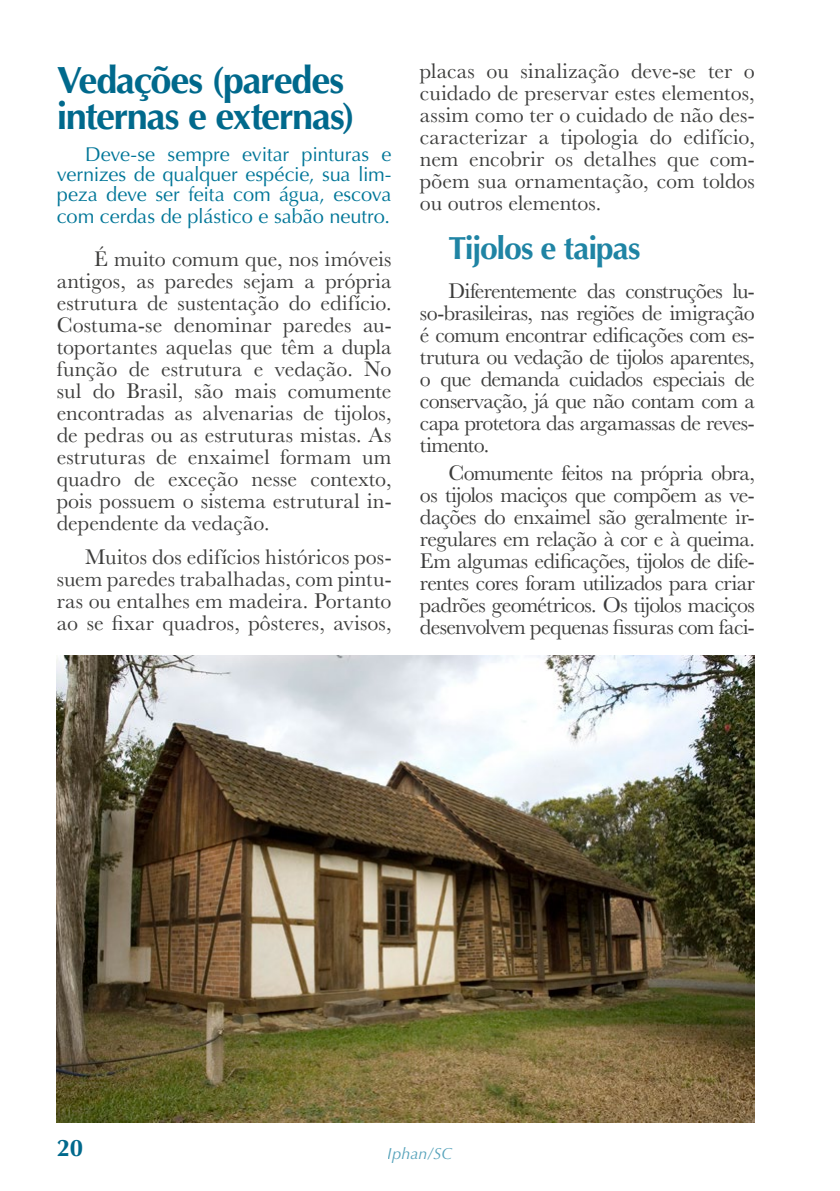
<style>
.page{position:relative;width:840px;height:1191px;background:#fff}
.page>*{position:absolute;margin:0;border:0;box-sizing:border-box;transform-origin:0 0}
.t1{font:700 38px/36px "Optima";letter-spacing:-.035em;color:#00698c}
.t2{font:700 32px "Optima";letter-spacing:-.04em;color:#1f84a4}
.t3{font:700 24px "Optima";color:#00698c}
.t4{font:22px/22px "Baskerville";letter-spacing:-.01em;color:#3c3c3b;text-align:justify}
.t5{font:20px/20px "Optima";letter-spacing:-.005em;color:#007698;text-align:justify}
.t6{font:italic 16px "Optima";color:#1f84a4}
</style>
<div class="page">
<img style="left:57px;top:655px;width:697px;height:467px">
<h1 class="t1" style="left:57px;top:63px;width:300px">Vedações (paredes internas e externas)</h1>
<p class="t5" style="left:57px;top:144px;width:336px;text-indent:28px">Deve-se sempre evitar pinturas e vernizes de qualquer espécie, sua lim&shy;peza deve ser feita com água, escova</p>
<p class="t5" style="left:57px;top:206px;width:334px">com cerdas de plástico e sabão neutro.</p>
<p class="t4" style="left:57px;top:248px;width:336px;text-indent:37px">É muito comum que, nos imóveis antigos, as paredes sejam a própria estrutura de sustentação do edifício.<br>Costuma-se denominar paredes au&shy;toportantes aquelas que têm a dupla função de estrutura e vedação. No sul do Brasil, são mais comumente encontradas as alvenarias de tijolos, de pedras ou as estruturas mistas. As estruturas de enxaimel formam um quadro de exceção nesse contexto, pois possuem o sistema estrutural in&shy;dependente da vedação.</p>
<p class="t4" style="left:57px;top:546px;width:336px;text-indent:28px">Muitos dos edifícios históricos pos&shy;suem paredes trabalhadas, com pintu&shy;ras ou entalhes em madeira. Portanto ao se fixar quadros, pôsteres, avisos,</p>
<p class="t4" style="left:419px;top:60px;width:336px">placas ou sinalização deve-se ter o cuidado de preservar estes elementos, assim como ter o cuidado de não des&shy;caracterizar a tipologia do edifício, nem encobrir os detalhes que com&shy;põem sua ornamentação, com toldos ou outros elementos.</p>
<h2 class="t2" style="left:448px;top:230px;width:194px">Tijolos e taipas</h2>
<p class="t4" style="left:420px;top:280px;width:336px;text-indent:28px">Diferentemente das construções lu&shy;so-brasileiras, nas regiões de imigração é comum encontrar edificações com es&shy;trutura ou vedação de tijolos aparentes, o que demanda cuidados especiais de conservação, já que não contam com a capa protetora das argamassas de reves&shy;timento.</p>
<p class="t4" style="left:420px;top:462px;width:336px;text-indent:28px">Comumente feitos na própria obra, os tijolos maciços que compõem as ve&shy;dações do enxaimel são geralmente ir&shy;regulares em relação à cor e à queima.<br>Em algumas edificações, tijolos de dife&shy;rentes cores foram utilizados para criar padrões geométricos. Os tijolos maciços desenvolvem pequenas fissuras com faci-</p>
<p class="t3" style="left:57px;top:1134px;width:28px">20</p>
<p class="t6" style="left:387px;top:1143px;width:66px">Iphan/SC</p>
</div>
